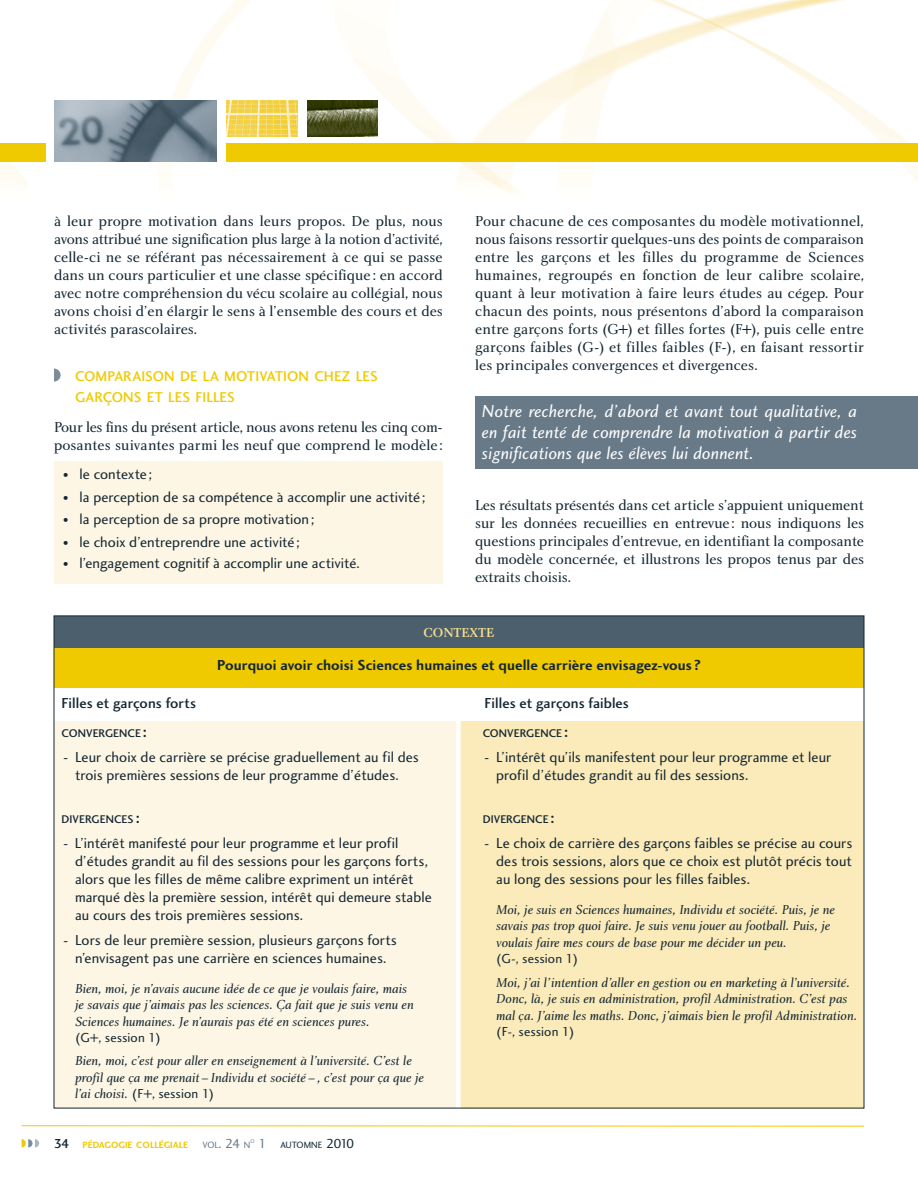
<style>
.page{position:relative;width:918px;height:1188px;background:#fff}
.page>*{position:absolute;margin:0;border:0;box-sizing:border-box;transform-origin:0 0}
.t1{font:18px/21px "Charlotte Sans Book Italic Plain";letter-spacing:.01em;color:#fff;text-align:justify}
.t2{font:15px/18px "Charlotte Book Plain";letter-spacing:-.01em;color:#142733;text-align:justify}
.t3{font:15px/18px "Charlotte Sans Book Plain";letter-spacing:.005em;color:#142733}
.t4{font:15px "Charlotte Sans Bold Plain";letter-spacing:.005em;color:#142733}
.t5{font:15px "Charlotte Sans Medium Plain";color:#142733}
.t6{font:14.7px/21px "Charlotte Sans Medium Plain";letter-spacing:.005em;color:#f0ca00}
.t7{font:13.5px/16.5px "Charlotte Book Italic Plain";color:#142733}
.t8{font:13.5px "Charlotte Sans Book Plain";letter-spacing:.005em;color:#142733}
.t9{font:13.5px "Charlotte Medium Plain";color:#f8e08f}
.t10{font:11.55px "Charlotte Sans Medium Plain";letter-spacing:.01em;color:#142733}
.t11{font:9.45px "Charlotte Sans Bold Plain";color:#f0ca00}
.t12{font:9.45px "Charlotte Sans Book Plain";color:#142733}
.t13{font:9.45px "Charlotte Sans Book Plain";color:#687a88}
.t14{font:5.55px "Charlotte Sans Book Plain";color:#687a88}
.s1{font-size:12px}
.s2{font-size:16.5px}
.s3{font-family:"Charlotte Book Italic Plain"}
.s4{font-family:"Charlotte Sans Medium Plain";font-size:13.5px;color:#142733}
.s5{font-size:13.5px}
.s6{font-size:13.5px;color:#687a88}
</style>
<div class="page">
<img style="left:28px;top:0;width:864px;height:194px">
<img style="left:892px;top:129px;width:26px;height:53px">
<img style="left:0;top:143px;width:28px;height:41px">
<img style="left:55px;top:101px;width:162px;height:61px">
<img style="left:227px;top:101px;width:70px;height:36px">
<img style="left:307px;top:101px;width:71px;height:36px">
<div style="left:54px;top:461px;width:389px;height:122px;background:#fdf6e4"></div>
<div style="left:54px;top:633px;width:810px;height:55px;background:#f0ca00"></div>
<div style="left:443px;top:721px;width:421px;height:388px;background:#fbebba"></div>
<div style="left:54px;top:721px;width:406px;height:388px;background:#fdf6e4"></div>
<svg style="left:54px;top:369px;width:7px;height:13px"></svg>
<div style="left:54px;top:616px;width:810px;height:32px;background:#4c5f6c"></div>
<div style="left:456px;top:693px;width:5px;height:417px;background:#fff"></div>
<div style="left:475px;top:396px;width:443px;height:73px;background:#687a88"></div>
<hr style="left:22px;top:1125px;width:842px;height:2px;background:#f0ca00">
<div style="left:227px;top:144px;width:691px;height:18px;background:#f0ca00"></div>
<div style="left:0;top:144px;width:46px;height:18px;background:#f0ca00"></div>
<svg style="left:22px;top:1139px;width:17px;height:9px"></svg>
<p class="t2" style="left:54px;top:213px;width:390px">à leur propre motivation dans leurs propos. De plus, nous avons attribué une signification plus large à la notion d’activité, celle-ci ne se référant pas nécessairement à ce qui se passe dans un cours particulier et une classe spécifique : en accord avec notre compréhension du vécu scolaire au collégial, nous avons choisi d’en élargir le sens à l’ensemble des cours et des activités parascolaires.</p>
<p class="t6" style="left:75px;top:367px;width:304px">COMPARAISON DE LA MOTIVATION CHEZ LES<br>GARÇONS ET LES FILLES</p>
<p class="t2" style="left:54px;top:420px;width:390px">Pour les fins du présent article, nous avons retenu les cinq com&shy;posantes suivantes parmi les neuf que comprend le modèle :</p>
<p class="t3" style="left:63px;top:467px;width:91px"><span class="s1">•</span> le contexte ;</p>
<p class="t3" style="left:63px;top:489px;width:364px"><span class="s1">•</span> la perception de sa compétence à accomplir une activité ;</p>
<p class="t3" style="left:63px;top:512px;width:253px"><span class="s1">•</span> la perception de sa propre motivation ;</p>
<p class="t3" style="left:63px;top:534px;width:238px"><span class="s1">•</span> le choix d’entreprendre une activité ;</p>
<p class="t3" style="left:63px;top:555px;width:298px"><span class="s1">•</span> l’engagement cognitif à accomplir une activité.</p>
<p class="t2" style="left:475px;top:213px;width:390px">Pour chacune de ces composantes du modèle motivationnel, nous faisons ressortir quelques-uns des points de comparaison entre les garçons et les filles du programme de Sciences humaines, regroupés en fonction de leur calibre scolaire, quant à leur motivation à faire leurs études au cégep. Pour chacun des points, nous présentons d’abord la comparaison entre garçons forts (G+) et filles fortes (F+), puis celle entre garçons faibles (G-) et filles faibles (F-), en faisant ressortir les principales convergences et divergences.</p>
<p class="t1" style="left:482px;top:403px;width:377px">Notre recherche, d’abord et avant tout qualitative, a en fait tenté de comprendre la motivation à partir des significations que les élèves lui donnent.</p>
<p class="t2" style="left:475px;top:497px;width:390px">Les résultats présentés dans cet article s’appuient uniquement sur les données recueillies en entrevue : nous indiquons les questions principales d’entrevue, en identifiant la composante du modèle concernée, et illustrons les propos tenus par des extraits choisis.</p>
<p class="t9" style="left:424px;top:627px;width:72px">CONTEXTE</p>
<p class="t4" style="left:217px;top:659px;width:485px">Pourquoi avoir choisi Sciences humaines et quelle carrière envisagez-vous ?</p>
<p class="t5" style="left:62px;top:697px;width:136px">Filles et garçons forts</p>
<p class="t5" style="left:484px;top:697px;width:146px">Filles et garçons faibles</p>
<p class="t10" style="left:62px;top:729px;width:87px">CONVERGENCE <span class="s2">:</span></p>
<p class="t3" style="left:63px;top:749px;width:357px;text-align:center">- Leur choix de carrière se précise graduellement au fil des trois premières sessions de leur programme d’études.</p>
<p class="t10" style="left:62px;top:815px;width:80px">DIVERGENCES <span class="s2">:</span></p>
<p class="t3" style="left:75px;top:835px;width:358px;text-indent:-12px">- L’intérêt manifesté pour leur programme et leur profil d’études grandit au fil des sessions pour les garçons forts, alors que les filles de même calibre expriment un intérêt marqué dès la première session, intérêt qui demeure stable au cours des trois premières sessions.</p>
<p class="t3" style="left:63px;top:932px;width:335px;text-align:center">- Lors de leur première session, plusieurs garçons forts n’envisagent pas une carrière en sciences humaines.</p>
<p class="t7" style="left:75px;top:981px;width:340px">Bien, moi, je n’avais aucune idée de ce que je voulais faire, mais je savais que j’aimais pas les sciences. Ça fait que je suis venu en<br>Sciences humaines. Je n’aurais pas été en sciences pures.</p>
<p class="t8" style="left:75px;top:1032px;width:87px">(G+, session 1)</p>
<p class="t7" style="left:75px;top:1054px;width:351px">Bien, moi, c’est pour aller en enseignement à l’université. C’est le profil que ça me prenait – Individu et société – , c’est pour ça que je</p>
<p class="t8" style="left:75px;top:1089px;width:141px"><span class="s3">l’ai choisi.</span> (F+, session 1)</p>
<p class="t11" style="left:54px;top:1141px;width:136px"><span class="s4">34</span> PÉDAGOGIE COLLÉGIALE</p>
<p class="t13" style="left:202px;top:1141px;width:49px">VOL<span class="s5">. 24</span> N</p>
<p class="t14" style="left:250px;top:1139px;width:6px">O</p>
<p class="t12" style="left:258px;top:1141px;width:97px"><span class="s6">1</span> AUTOMNE <span class="s5">2010</span></p>
<p class="t10" style="left:483px;top:729px;width:87px">CONVERGENCE <span class="s2">:</span></p>
<p class="t3" style="left:496px;top:749px;width:337px;text-indent:-12px">- L’intérêt qu’ils manifestent pour leur programme et leur profil d’études grandit au fil des sessions.</p>
<p class="t10" style="left:483px;top:815px;width:74px">DIVERGENCE <span class="s2">:</span></p>
<p class="t3" style="left:496px;top:835px;width:358px;text-align:justify;text-indent:-12px">- Le choix de carrière des garçons faibles se précise au cours des trois sessions, alors que ce choix est plutôt précis tout au long des sessions pour les filles faibles.</p>
<p class="t7" style="left:496px;top:902px;width:340px">Moi, je suis en Sciences humaines, Individu et société. Puis, je ne savais pas trop quoi faire. Je suis venu jouer au football. Puis, je voulais faire mes cours de base pour me décider un peu.</p>
<p class="t8" style="left:496px;top:954px;width:83px">(G-, session 1)</p>
<p class="t7" style="left:496px;top:975px;width:363px">Moi, j’ai l’intention d’aller en gestion ou en marketing à l’université.<br>Donc, là, je suis en administration, profil Administration. C’est pas mal ça. J’aime les maths. Donc, j’aimais bien le profil Administration.</p>
<p class="t8" style="left:496px;top:1026px;width:80px">(F-, session 1)</p>
</div>
